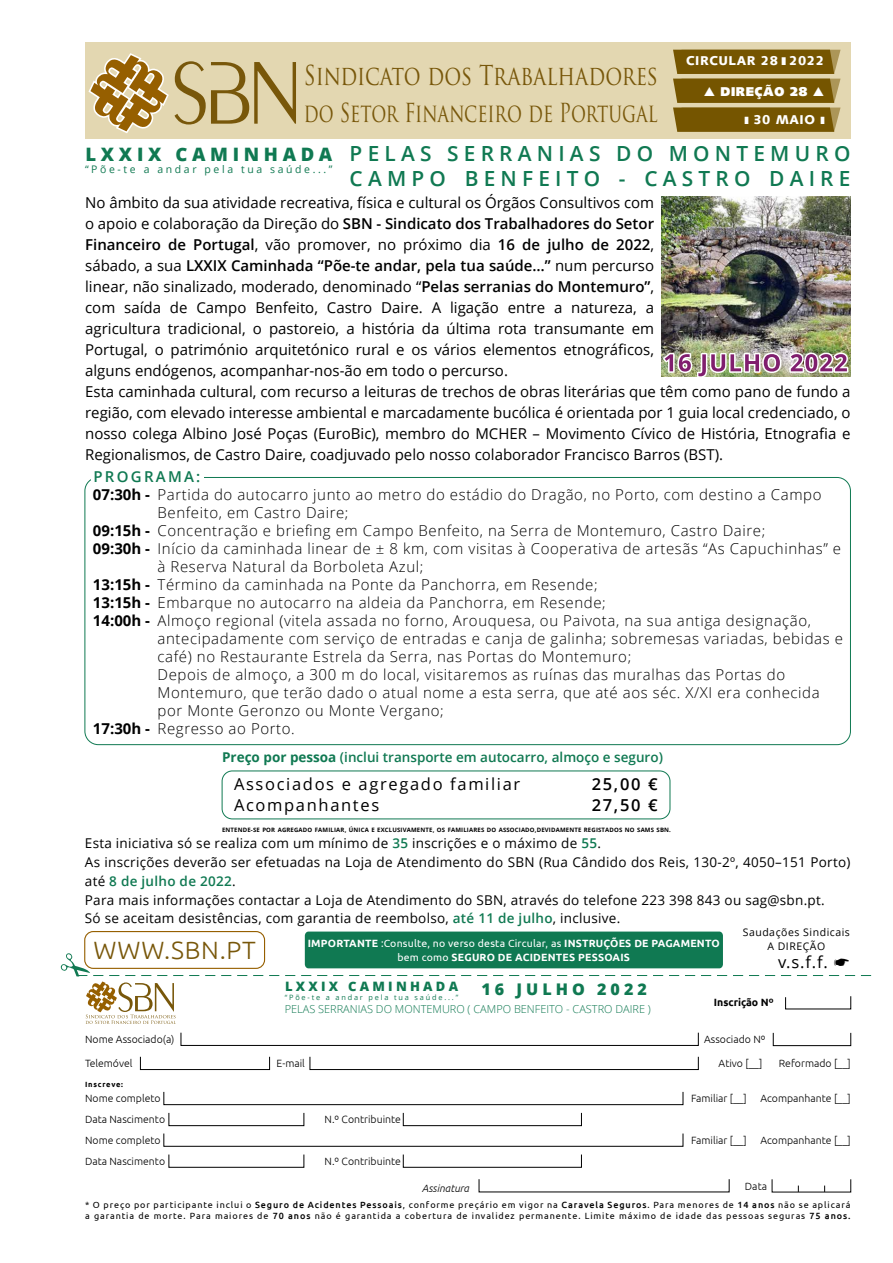
<style>
.page{position:relative;width:893px;height:1263px;background:#fff}
.page>*{position:absolute;margin:0;border:0;box-sizing:border-box;transform-origin:0 0}
.t1{font:26.7px "Trajan Pro";color:#78570a;scale:.78 1}
.t2{font:25.5px "Trajan Pro";color:#78570a;scale:.73 1}
.t3{font:300 25.05px "Ubuntu";letter-spacing:.03em;color:#78570a}
.t4{font:600 20.85px/25px "Open Sans";letter-spacing:.25em;color:#107952}
.t5{font:800 18.45px "Open Sans";letter-spacing:.25em;color:#107952}
.t6{font:16.5px "Open Sans";letter-spacing:.1em;color:#000}
.t7{font:600 16.5px "Open Sans";letter-spacing:.1em;color:#000}
.t8{font:800 16.05px "Open Sans";letter-spacing:.25em;color:#107952}
.t9{font:15px/21px "Open Sans";color:#000}
.t10{font:300 15px/18px "Open Sans";letter-spacing:.04em;color:#000}
.t11{font:700 15px/18px "Open Sans";color:#000}
.t12{font:600 15px "Open Sans";letter-spacing:.15em;color:#107952}
.t13{font:13.5px/18.9px "Open Sans";letter-spacing:.02em;color:#000}
.t14{font:600 13.5px "Open Sans";color:#107952}
.t15{font:800 13.05px "Open Sans";letter-spacing:.25em;color:#107952}
.t16{font:900 12.75px "Syntax";letter-spacing:.045em;color:#fff}
.t17{font:900 12.75px "Syntax";letter-spacing:.045em;color:#fff}
.t18{font:300 10.95px "Open Sans";color:#107952}
.t19{font:300 10.5px/21px "Ubuntu";color:#000}
.t20{font:10.5px "Ubuntu";letter-spacing:.02em;color:#fff}
.t21{font:700 10.5px "Ubuntu";letter-spacing:.02em;color:#fff}
.t22{font:10.5px "Open Sans";letter-spacing:.25em;color:#107952}
.t23{font:10.5px/13.5px "Open Sans";letter-spacing:.05em;color:#000;text-align:center}
.t24{font:700 10.5px "Ubuntu";color:#000}
.t25{font:italic 300 10.5px "Ubuntu";color:#000}
.t26{font:9px/10.8px "Ubuntu";letter-spacing:.1em;color:#000}
.t27{font:700 7.5px "Ubuntu";letter-spacing:.1em;color:#000}
.t28{font:7.35px "Open Sans";letter-spacing:.25em;color:#107952}
.t29{font:700 6px "Open Sans";letter-spacing:.025em;color:#000}
.s1{font-weight:600}
.s2{font-weight:700}
.s3{font-weight:600;color:#107952}
.s4{font-weight:400}
.s5{font-weight:500}
</style>
<div class="page">
<div style="left:85px;top:43px;width:765px;height:96px;background:#e3d7b1"></div>
<svg style="left:673px;top:50px;width:167px;height:82px;background:#85681a"></svg>
<svg style="left:88px;top:53px;width:208px;height:80px"></svg>
<div style="left:305px;top:931px;width:418px;height:37px;background:#107952;border-radius:4px"></div>
<div style="left:84px;top:931px;width:181px;height:38px;border:1px solid #965f00;border-radius:9px"></div>
<div style="left:773px;top:1033px;width:78px;height:13px;border:1px solid #000"></div>
<div style="left:140px;top:1056px;width:130px;height:14px;border:1px solid #000"></div>
<div style="left:310px;top:1056px;width:388px;height:14px;border:1px solid #000"></div>
<div style="left:164px;top:1092px;width:519px;height:13px;border:1px solid #000"></div>
<div style="left:169px;top:1113px;width:135px;height:13px;border:1px solid #000"></div>
<div style="left:403px;top:1113px;width:179px;height:13px;border:1px solid #000"></div>
<svg style="left:60px;top:952px;width:812px;height:72px"></svg>
<img style="left:662px;top:197px;width:188px;height:179px">
<svg style="left:663px;top:353px;width:118px;height:24px;background:#b09b9b"></svg>
<svg style="left:789px;top:353px;width:59px;height:20px"></svg>
<div style="left:222px;top:770px;width:448px;height:49px;border:1px solid #107952;border-radius:10px"></div>
<h1 class="t1" style="left:304px;top:59px;width:456px">Sindicato dos Trabalhadores</h1>
<h2 class="t2" style="left:304px;top:96px;width:486px">do Setor Financeiro de Portugal</h2>
<p class="t16" style="left:686px;top:53px;width:139px">CIRCULAR 28 ❚ 2022</p>
<p class="t17" style="left:704px;top:84px;width:122px">▲ DIREÇÃO 28 ▲</p>
<p class="t16" style="left:744px;top:112px;width:82px">❚ 30 MAIO ❚</p>
<p class="t5" style="left:86px;top:140px;width:248px">LXXIX CAMINHADA</p>
<p class="t22" style="left:85px;top:162px;width:249px">“Põe-te a andar pela tua saúde...”</p>
<h3 class="t4" style="left:350px;top:140px;width:502px">PELAS SERRANIAS DO MONTEMURO<br>CAMPO BENFEITO - CASTRO DAIRE</h3>
<p class="t9" style="left:85px;top:192px;width:767px">No âmbito da sua atividade recreativa, física e cultural os Órgãos Consultivos com<br>o apoio e colaboração da Direção do <span class="s1">SBN - Sindicato dos Trabalhadores do Setor<br>Financeiro de Portugal</span>, vão promover, no próximo dia <span class="s1">16 de julho de 2022</span>,<br>sábado, a sua <span class="s1">LXXIX Caminhada “Põe-te andar, pela tua saúde…”</span> num percurso<br>linear, não sinalizado, moderado, denominado “<span class="s1">Pelas serranias do Montemuro”</span>,<br>com saída de Campo Benfeito, Castro Daire. A ligação entre a natureza, a<br>agricultura tradicional, o pastoreio, a história da última rota transumante em<br>Portugal, o património arquitetónico rural e os vários elementos etnográficos,<br>alguns endógenos, acompanhar-nos-ão em todo o percurso.<br>Esta caminhada cultural, com recurso a leituras de trechos de obras literárias que têm como pano de fundo a região, com elevado interesse ambiental e marcadamente bucólica é orientada por 1 guia local credenciado, o nosso colega Albino José Poças (EuroBic), membro do MCHER – Movimento Cívico de História, Etnografia e Regionalismos, de Castro Daire, coadjuvado pelo nosso colaborador Francisco Barros (BST).</p>
<p class="t12" style="left:94px;top:466px;width:108px">PROGRAMA:</p>
<p class="t10" style="left:158px;top:485px;width:687px">Partida do autocarro junto ao metro do estádio do Dragão, no Porto, com destino a Campo Benfeito, em Castro Daire;<br>Concentração e briefing em Campo Benfeito, na Serra de Montemuro, Castro Daire;<br>Início da caminhada linear de ± 8 km, com visitas à Cooperativa de artesãs “As Capuchinhas” e à Reserva Natural da Borboleta Azul;<br>Término da caminhada na Ponte da Panchorra, em Resende;<br>Embarque no autocarro na aldeia da Panchorra, em Resende;<br>Almoço regional (vitela assada no forno, Arouquesa, ou Paivota, na sua antiga designação, antecipadamente com serviço de entradas e canja de galinha; sobremesas variadas, bebidas e café) no Restaurante Estrela da Serra, nas Portas do Montemuro;<br>Depois de almoço, a 300 m do local, visitaremos as ruínas das muralhas das Portas do Montemuro, que terão dado o atual nome a esta serra, que até aos séc. X/XI era conhecida por Monte Geronzo ou Monte Vergano;<br>Regresso ao Porto.</p>
<p class="t11" style="left:93px;top:485px;width:59px">07:30h -</p>
<p class="t11" style="left:93px;top:521px;width:59px">09:15h -<br>09:30h -</p>
<p class="t11" style="left:93px;top:575px;width:59px;text-align:justify">13:15h - 13:15h - 14:00h -</p>
<p class="t11" style="left:93px;top:719px;width:59px">17:30h -</p>
<p class="t14" style="left:222px;top:748px;width:442px"><span class="s2">Preço por pessoa</span> (inclui transporte em autocarro, almoço e seguro)</p>
<p class="t6" style="left:234px;top:773px;width:288px">Associados e agregado familiar</p>
<p class="t7" style="left:592px;top:773px;width:67px">25,00 €</p>
<p class="t6" style="left:234px;top:794px;width:147px">Acompanhantes</p>
<p class="t7" style="left:592px;top:794px;width:67px">27,50 €</p>
<p class="t29" style="left:222px;top:825px;width:450px">ENTENDE-SE POR AGREGADO FAMILIAR, ÚNICA E EXCLUSIVAMENTE, OS FAMILIARES DO ASSOCIADO,DEVIDAMENTE REGISTADOS NO SAMS SBN.</p>
<p class="t13" style="left:85px;top:833px;width:767px">Esta iniciativa só se realiza com um mínimo de <span class="s3">35</span> inscrições e o máximo de <span class="s3">55</span>.<br>As inscrições deverão ser efetuadas na Loja de Atendimento do SBN (Rua Cândido dos Reis, 130-2º, 4050–151 Porto) até <span class="s3">8 de julho de 2022</span>.<br>Para mais informações contactar a Loja de Atendimento do SBN, através do telefone 223 398 843 ou sag@sbn.pt.<br>Só se aceitam desistências, com garantia de reembolso, <span class="s3">até 11 de julho</span>, inclusive.</p>
<p class="t23" style="left:743px;top:925px;width:109px">Saudações Sindicais<br>A DIREÇÃO</p>
<p class="t20" style="left:308px;top:936px;width:414px"><span class="s2">IMPORTANTE</span> :Consulte, no verso desta Circular, as <span class="s2">INSTRUÇÕES DE PAGAMENTO</span></p>
<h3 class="t3" style="left:94px;top:935px;width:164px">WWW.SBN.PT</h3>
<p class="t21" style="left:397px;top:950px;width:234px"><span class="s4">bem como</span> SEGURO DE ACIDENTES PESSOAIS</p>
<p class="t6" style="left:778px;top:951px;width:73px">v.s.f.f. ☛</p>
<p class="t19" style="left:85px;top:1029px;width:91px">Nome Associado(a)</p>
<p class="t15" style="left:285px;top:976px;width:175px">LXXIX CAMINHADA</p>
<p class="t28" style="left:285px;top:992px;width:175px">“Põe-te a andar pela tua saúde...”</p>
<p class="t18" style="left:285px;top:1001px;width:368px">PELAS SERRANIAS DO MONTEMURO ( CAMPO BENFEITO - CASTRO DAIRE )</p>
<p class="t8" style="left:481px;top:977px;width:167px">16 JULHO 2022</p>
<p class="t19" style="left:85px;top:1053px;width:49px">Telemóvel</p>
<p class="t19" style="left:277px;top:1053px;width:30px">E-mail</p>
<p class="t27" style="left:85px;top:1080px;width:39px">Inscreve:</p>
<p class="t19" style="left:85px;top:1088px;width:82px">Nome completo<br>Data Nascimento</p>
<p class="t19" style="left:85px;top:1129px;width:82px">Nome completo<br>Data Nascimento</p>
<p class="t19" style="left:325px;top:1109px;width:78px">N.º Contribuinte</p>
<p class="t19" style="left:325px;top:1150px;width:78px">N.º Contribuinte</p>
<p class="t24" style="left:714px;top:996px;width:61px">Inscrição Nº</p>
<p class="t19" style="left:704px;top:1029px;width:63px">Associado Nº</p>
<p class="t19" style="left:719px;top:1053px;width:45px">Ativo [__]</p>
<p class="t19" style="left:779px;top:1053px;width:74px">Reformado [__]</p>
<p class="t19" style="left:691px;top:1088px;width:57px">Familiar [__]</p>
<p class="t19" style="left:760px;top:1088px;width:92px">Acompanhante [__]</p>
<p class="t19" style="left:691px;top:1129px;width:57px">Familiar [__]</p>
<p class="t19" style="left:760px;top:1129px;width:92px">Acompanhante [__]</p>
<p class="t25" style="left:422px;top:1182px;width:49px">Assinatura</p>
<p class="t19" style="left:745px;top:1175px;width:24px">Data</p>
<p class="t26" style="left:85px;top:1199px;width:767px">* O preço por participante inclui o <span class="s5">Seguro de Acidentes Pessoais</span>, conforme preçário em vigor na <span class="s5">Caravela Seguros</span>. Para menores de <span class="s5">14 anos</span> não se aplicará a garantia de morte. Para maiores de <span class="s5">70 anos</span> não é garantida a cobertura de invalidez permanente. Limite máximo de idade das pessoas seguras <span class="s5">75 anos.</span></p>
</div>
